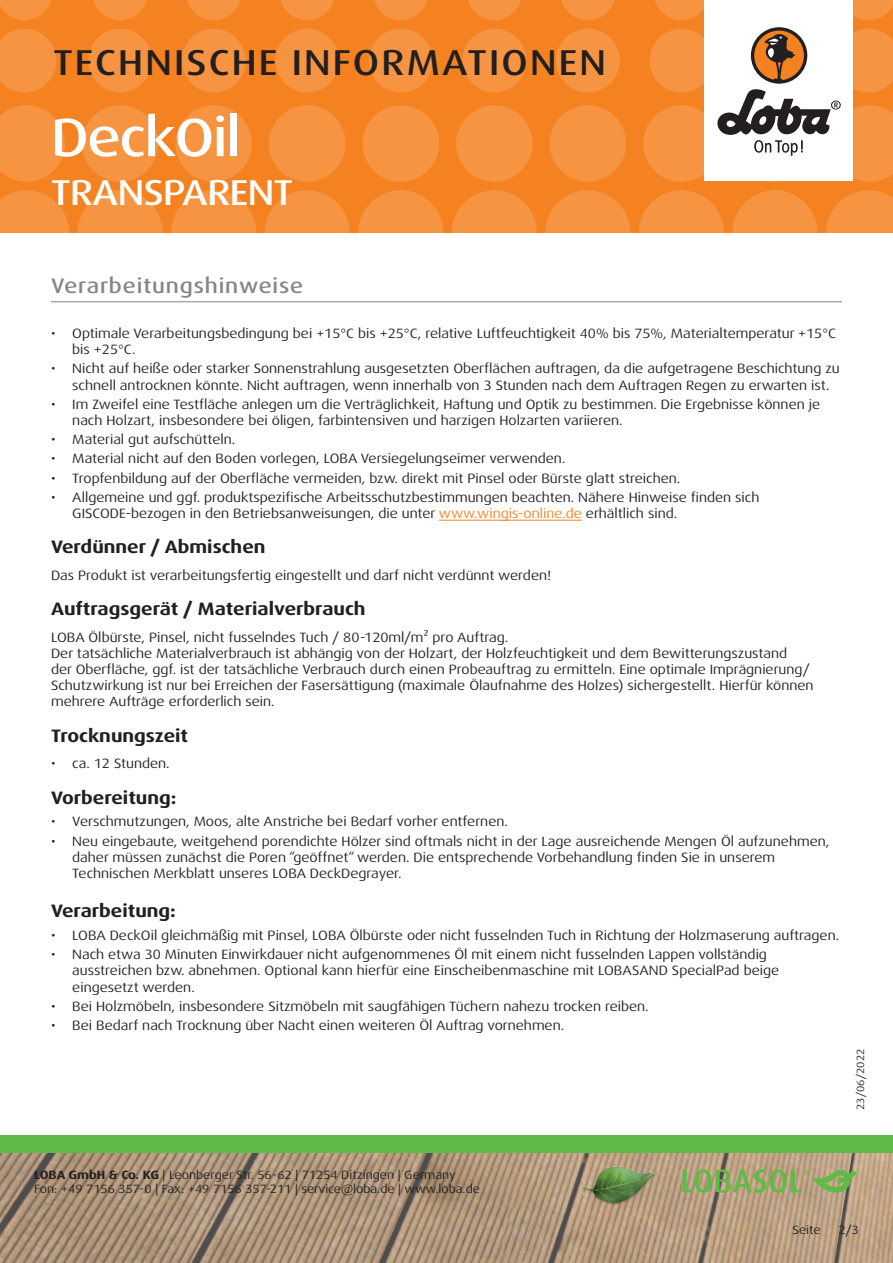
<style>
.page{position:relative;width:893px;height:1263px;background:#fff}
.page>*{position:absolute;margin:0;border:0;box-sizing:border-box;transform-origin:0 0}
.t1{font:500 expanded 54px "Dax Pro";letter-spacing:-.025em;color:#fff}
.t2{font:500 expanded 36px "Dax Pro";letter-spacing:.06em;color:#231f20}
.t3{font:500 expanded 36px "Dax Pro";letter-spacing:-.015em;color:#fff}
.Titel_grau{font:500 expanded 21px "Dax Pro";letter-spacing:.04em;color:#82858b}
.t4{font:700 expanded 18px "Dax Pro";color:#231f20}
.Text{font:expanded 13.5px/16.2px "Dax Pro";color:#231f20}
.t5{font:expanded 12px/14.4px "Dax Pro";color:#231f20}
.t6{font:expanded 10.5px "Dax Pro";color:#231f20}
.s1{color:#f58220}
.s2{font-weight:700}
</style>
<div class="page">
<div style="left:0;top:0;width:893px;height:233px;background:#f58220"></div>
<svg style="left:0;top:190px;width:69px;height:43px"></svg>
<svg style="left:78px;top:190px;width:85px;height:85px;fill:#f69441"></svg>
<svg style="left:171px;top:190px;width:85px;height:85px;fill:#f69441"></svg>
<svg style="left:265px;top:190px;width:85px;height:85px;fill:#f69441"></svg>
<svg style="left:358px;top:190px;width:85px;height:85px;fill:#f69441"></svg>
<svg style="left:545px;top:190px;width:85px;height:85px;fill:#f69441"></svg>
<svg style="left:452px;top:190px;width:85px;height:85px;fill:#f69441"></svg>
<svg style="left:732px;top:190px;width:85px;height:85px;fill:#f69441"></svg>
<svg style="left:639px;top:190px;width:85px;height:85px;fill:#f69441"></svg>
<svg style="left:826px;top:190px;width:67px;height:43px"></svg>
<svg style="left:0;top:105px;width:65px;height:77px"></svg>
<svg style="left:82px;top:105px;width:76px;height:77px"></svg>
<svg style="left:175px;top:105px;width:77px;height:77px"></svg>
<svg style="left:269px;top:105px;width:76px;height:77px"></svg>
<svg style="left:456px;top:105px;width:77px;height:77px"></svg>
<svg style="left:362px;top:105px;width:77px;height:77px"></svg>
<svg style="left:550px;top:105px;width:76px;height:77px"></svg>
<svg style="left:0;top:29px;width:56px;height:63px"></svg>
<svg style="left:182px;top:29px;width:64px;height:63px"></svg>
<svg style="left:88px;top:29px;width:64px;height:63px"></svg>
<svg style="left:275px;top:29px;width:64px;height:63px"></svg>
<svg style="left:462px;top:29px;width:64px;height:63px"></svg>
<svg style="left:369px;top:29px;width:64px;height:63px"></svg>
<svg style="left:556px;top:29px;width:64px;height:63px"></svg>
<svg style="left:0;top:0;width:51px;height:20px"></svg>
<svg style="left:187px;top:0;width:53px;height:20px"></svg>
<svg style="left:468px;top:0;width:53px;height:20px"></svg>
<svg style="left:655px;top:0;width:49px;height:20px"></svg>
<svg style="left:93px;top:0;width:54px;height:20px"></svg>
<svg style="left:374px;top:0;width:54px;height:20px"></svg>
<svg style="left:281px;top:0;width:53px;height:20px"></svg>
<svg style="left:561px;top:0;width:54px;height:20px"></svg>
<svg style="left:853px;top:0;width:40px;height:20px"></svg>
<img style="left:0;top:1152px;width:893px;height:111px">
<div style="left:0;top:1135px;width:893px;height:17px;background:#60bb46"></div>
<div style="left:704px;top:0;width:149px;height:181px;background:#fff"></div>
<svg style="left:643px;top:29px;width:250px;height:153px"></svg>
<img style="left:578px;top:1161px;width:82px;height:81px">
<svg style="left:682px;top:1169px;width:175px;height:24px;background:#96a96a"></svg>
<hr style="left:439px;top:520px;width:143px;height:1px;background:#f58220">
<hr style="left:51px;top:301px;width:791px;height:1px;background:#82858b">
<h2 class="t2" style="left:53px;top:40px;width:554px">TECHNISCHE INFORMATIONEN</h2>
<p class="t1" style="left:51px;top:103px;width:191px">DeckOil</p>
<h2 class="t3" style="left:51px;top:169px;width:244px">TRANSPARENT</h2>
<p class="Titel_grau" style="left:51px;top:272px;width:254px">Verarbeitungshinweise</p>
<p class="Text" style="left:72px;top:325px;width:765px;text-indent:-21px">• Optimale Verarbeitungsbedingung bei +15°C bis +25°C, relative Luftfeuchtigkeit 40% bis 75%, Materialtemperatur +15°C bis +25°C.</p>
<p class="Text" style="left:72px;top:361px;width:769px;text-indent:-21px">• Nicht auf heiße oder starker Sonnenstrahlung ausgesetzten Oberflächen auftragen, da die aufgetragene Beschichtung zu schnell antrocknen könnte. Nicht auftragen, wenn innerhalb von 3 Stunden nach dem Auftragen Regen zu erwarten ist.</p>
<p class="Text" style="left:72px;top:396px;width:749px;text-indent:-21px">• Im Zweifel eine Testfläche anlegen um die Verträglichkeit, Haftung und Optik zu bestimmen. Die Ergebnisse können je nach Holzart, insbesondere bei öligen, farbintensiven und harzigen Holzarten variieren.</p>
<p class="Text" style="left:51px;top:431px;width:186px">• Material gut aufschütteln.</p>
<p class="Text" style="left:51px;top:451px;width:516px">• Material nicht auf den Boden vorlegen, LOBA Versiegelungseimer verwenden.</p>
<p class="Text" style="left:51px;top:470px;width:631px">• Tropfenbildung auf der Oberfläche vermeiden, bzw. direkt mit Pinsel oder Bürste glatt streichen.</p>
<p class="Text" style="left:72px;top:489px;width:689px;text-indent:-21px">• Allgemeine und ggf. produktspezifische Arbeitsschutzbestimmungen beachten. Nähere Hinweise finden sich<br>GISCODE-bezogen in den Betriebsanweisungen, die unter <span class="s1">www.wingis-online.de</span> erhältlich sind.</p>
<p class="t4" style="left:51px;top:535px;width:216px">Verdünner / Abmischen</p>
<p class="Text" style="left:51px;top:567px;width:501px">Das Produkt ist verarbeitungsfertig eingestellt und darf nicht verdünnt werden!</p>
<p class="t4" style="left:51px;top:597px;width:316px">Auftragsgerät / Materialverbrauch</p>
<p class="Text" style="left:51px;top:629px;width:764px">LOBA Ölbürste, Pinsel, nicht fusselndes Tuch / 80-120ml/m² pro Auftrag.<br>Der tatsächliche Materialverbrauch ist abhängig von der Holzart, der Holzfeuchtigkeit und dem Bewitterungszustand<br>der Oberfläche, ggf. ist der tatsächliche Verbrauch durch einen Probeauftrag zu ermitteln. Eine optimale Imprägnierung/ Schutzwirkung ist nur bei Erreichen der Fasersättigung (maximale Ölaufnahme des Holzes) sichergestellt. Hierfür können mehrere Aufträge erforderlich sein.</p>
<p class="t4" style="left:51px;top:724px;width:139px">Trocknungszeit</p>
<p class="Text" style="left:51px;top:755px;width:120px">• ca. 12 Stunden.</p>
<p class="t4" style="left:51px;top:786px;width:127px">Vorbereitung:</p>
<p class="Text" style="left:51px;top:814px;width:458px">• Verschmutzungen, Moos, alte Anstriche bei Bedarf vorher entfernen.</p>
<p class="Text" style="left:72px;top:833px;width:758px;text-indent:-21px">• Neu eingebaute, weitgehend porendichte Hölzer sind oftmals nicht in der Lage ausreichende Mengen Öl aufzunehmen, daher müssen zunächst die Poren “geöffnet“ werden. Die entsprechende Vorbehandlung finden Sie in unserem<br>Technischen Merkblatt unseres LOBA DeckDegrayer.</p>
<p class="t4" style="left:51px;top:900px;width:126px">Verarbeitung:</p>
<p class="Text" style="left:51px;top:927px;width:790px">• LOBA DeckOil gleichmäßig mit Pinsel, LOBA Ölbürste oder nicht fusselnden Tuch in Richtung der Holzmaserung auftragen.</p>
<p class="Text" style="left:72px;top:946px;width:708px;text-indent:-21px">• Nach etwa 30 Minuten Einwirkdauer nicht aufgenommenes Öl mit einem nicht fusselnden Lappen vollständig ausstreichen bzw. abnehmen. Optional kann hierfür eine Einscheibenmaschine mit LOBASAND SpecialPad beige eingesetzt werden.</p>
<p class="Text" style="left:51px;top:998px;width:599px">• Bei Holzmöbeln, insbesondere Sitzmöbeln mit saugfähigen Tüchern nahezu trocken reiben.</p>
<p class="Text" style="left:51px;top:1017px;width:515px">• Bei Bedarf nach Trocknung über Nacht einen weiteren Öl Auftrag vornehmen.</p>
<p class="t6" style="left:854px;top:1110px;width:63px;rotate:-90deg">23/06/2022</p>
<p class="t5" style="left:34px;top:1167px;width:447px"><span class="s2">LOBA GmbH &amp; Co. KG</span> | Leonberger Str. 56-62 | 71254 Ditzingen | Germany<br>Fon: +49 7156 357-0 | Fax: +49 7156 357-211 | service@loba.de | www.loba.de</p>
<p class="t5" style="left:792px;top:1223px;width:30px">Seite</p>
<p class="t5" style="left:838px;top:1223px;width:22px">2/3</p>
</div>
